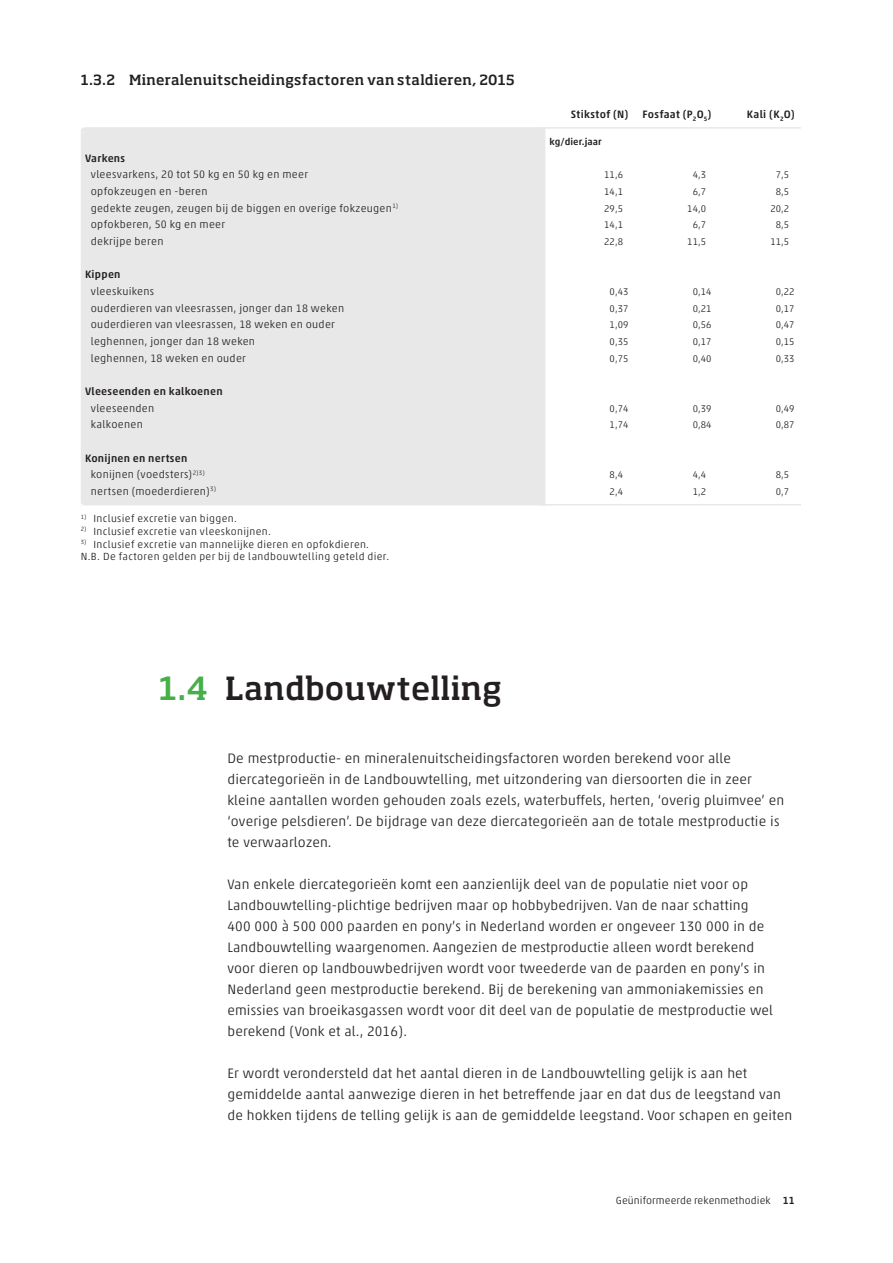
<style>
.page{position:relative;width:893px;height:1263px;background:#fff}
.page>*{position:absolute;margin:0;border:0;box-sizing:border-box;transform-origin:0 0}
.t1{font:500 31.5px "Soho Pro";letter-spacing:.005em;color:#231f20}
.t2{font:300 13.8px/21px "Akko Pro";letter-spacing:.01em;color:#231f20}
.t3{font:500 13.8px "Soho Pro";letter-spacing:.015em;color:#231f20}
.t4{font:300 10.8px/16.6px "Akko Pro";letter-spacing:.025em;color:#231f20}
.t5{font:500 10.8px "Akko Pro";letter-spacing:.025em;color:#231f20}
.t6{font:300 10.5px/12.6px "Akko Pro";letter-spacing:.035em;color:#231f20}
.t7{font:300 10.5px "Akko Pro";letter-spacing:.01em;color:#231f20}
.t8{font:300 9.75px "Akko Pro";letter-spacing:.005em;color:#231f20}
.t9{font:500 9.75px "Akko Pro";letter-spacing:.005em;color:#231f20}
.s1{font-weight:500}
.s2{color:#46af48}
</style>
<div class="page">
<div style="left:81px;top:133px;width:464px;height:372px;background:#e9e8e8"></div>
<div style="left:85px;top:127px;width:460px;height:6px;background:#e9e8e8"></div>
<svg style="left:81px;top:127px;width:4px;height:6px"></svg>
<hr style="left:541px;top:127px;width:260px;height:2px;background:#e9e8e8">
<svg style="left:81px;top:501px;width:4px;height:4px"></svg>
<hr style="left:541px;top:504px;width:260px;height:1px;background:#e9e8e8">
<p class="t3" style="left:81px;top:75px;width:435px">1.3.2 Mineralenuitscheidingsfactoren van staldieren, 2015</p>
<p class="t5" style="left:571px;top:110px;width:59px">Stikstof (N)</p>
<p class="t5" style="left:642px;top:110px;width:71px">Fosfaat (P<sub>2</sub>O<sub>5</sub>)</p>
<p class="t5" style="left:747px;top:110px;width:49px">Kali (K<sub>2</sub>O)</p>
<p class="t9" style="left:550px;top:138px;width:53px">kg/dier.jaar</p>
<p class="t5" style="left:85px;top:154px;width:42px">Varkens</p>
<p class="t4" style="left:91px;top:167px;width:219px">vleesvarkens, 20 tot 50 kg en 50 kg en meer</p>
<p class="t8" style="left:604px;top:171px;width:20px">11 ,6</p>
<p class="t8" style="left:693px;top:171px;width:15px">4 ,3</p>
<p class="t8" style="left:776px;top:171px;width:15px">7 ,5</p>
<p class="t4" style="left:91px;top:184px;width:118px">opfokzeugen en -beren</p>
<p class="t8" style="left:604px;top:188px;width:20px">14 ,1</p>
<p class="t8" style="left:693px;top:188px;width:15px">6 ,7</p>
<p class="t8" style="left:776px;top:188px;width:15px">8 ,5</p>
<p class="t4" style="left:91px;top:201px;width:309px">gedekte zeugen, zeugen bij de biggen en overige fokzeugen <sup>1)</sup></p>
<p class="t8" style="left:604px;top:205px;width:20px">29 ,5</p>
<p class="t8" style="left:687px;top:205px;width:20px">14 ,0</p>
<p class="t8" style="left:770px;top:205px;width:20px">20 ,2</p>
<p class="t4" style="left:91px;top:217px;width:136px">opfokberen, 50 kg en meer</p>
<p class="t8" style="left:604px;top:221px;width:20px">14 ,1</p>
<p class="t8" style="left:693px;top:221px;width:15px">6 ,7</p>
<p class="t8" style="left:776px;top:221px;width:15px">8 ,5</p>
<p class="t4" style="left:91px;top:234px;width:74px">dekrijpe beren</p>
<p class="t8" style="left:604px;top:238px;width:20px">22 ,8</p>
<p class="t8" style="left:687px;top:238px;width:20px">11 ,5</p>
<p class="t8" style="left:770px;top:238px;width:20px">11 ,5</p>
<p class="t5" style="left:85px;top:271px;width:37px">Kippen</p>
<p class="t4" style="left:91px;top:284px;width:65px">vleeskuikens</p>
<p class="t8" style="left:610px;top:288px;width:20px">0 ,43</p>
<p class="t8" style="left:693px;top:288px;width:20px">0 ,14</p>
<p class="t8" style="left:776px;top:288px;width:20px">0 ,22</p>
<p class="t4" style="left:91px;top:300px;width:255px">ouderdieren van vleesrassen, jonger dan 18 weken</p>
<p class="t8" style="left:610px;top:305px;width:20px">0 ,37</p>
<p class="t8" style="left:693px;top:305px;width:20px">0 ,21</p>
<p class="t8" style="left:776px;top:305px;width:20px">0 ,17</p>
<p class="t4" style="left:91px;top:317px;width:246px">ouderdieren van vleesrassen, 18 weken en ouder</p>
<p class="t8" style="left:610px;top:321px;width:20px">1 ,09</p>
<p class="t8" style="left:693px;top:321px;width:20px">0 ,56</p>
<p class="t8" style="left:776px;top:321px;width:20px">0 ,47</p>
<p class="t4" style="left:91px;top:334px;width:166px">leghennen, jonger dan 18 weken</p>
<p class="t8" style="left:610px;top:338px;width:20px">0 ,35</p>
<p class="t8" style="left:693px;top:338px;width:20px">0 ,17</p>
<p class="t8" style="left:776px;top:338px;width:20px">0 ,15</p>
<p class="t4" style="left:91px;top:350px;width:157px">leghennen, 18 weken en ouder</p>
<p class="t8" style="left:610px;top:355px;width:20px">0 ,75</p>
<p class="t8" style="left:693px;top:355px;width:20px">0 ,40</p>
<p class="t8" style="left:776px;top:355px;width:20px">0 ,33</p>
<p class="t5" style="left:85px;top:387px;width:139px">Vleeseenden en kalkoenen</p>
<p class="t4" style="left:91px;top:400px;width:65px">vleeseenden</p>
<p class="t8" style="left:610px;top:405px;width:20px">0 ,74</p>
<p class="t8" style="left:693px;top:405px;width:20px">0 ,39</p>
<p class="t8" style="left:776px;top:405px;width:20px">0 ,49</p>
<p class="t4" style="left:91px;top:417px;width:54px">kalkoenen</p>
<p class="t8" style="left:610px;top:421px;width:20px">1 ,74</p>
<p class="t8" style="left:693px;top:421px;width:20px">0 ,84</p>
<p class="t8" style="left:776px;top:421px;width:20px">0 ,87</p>
<p class="t4" style="left:91px;top:450px;width:115px;text-indent:-6px"><span class="s1">Konijnen en nertsen </span>konijnen (voedsters) <sup>2)3)</sup></p>
<p class="t8" style="left:610px;top:471px;width:15px">8 ,4</p>
<p class="t8" style="left:693px;top:471px;width:15px">4 ,4</p>
<p class="t8" style="left:776px;top:471px;width:15px">8 ,5</p>
<p class="t4" style="left:91px;top:484px;width:127px">nertsen (moederdieren) <sup>3)</sup></p>
<p class="t8" style="left:610px;top:488px;width:15px">2 ,4</p>
<p class="t8" style="left:693px;top:488px;width:15px">1 ,2</p>
<p class="t8" style="left:776px;top:488px;width:15px">0 ,7</p>
<p class="t6" style="left:81px;top:513px;width:158px"><sup>1)</sup> Inclusief excretie van biggen.</p>
<p class="t6" style="left:81px;top:526px;width:192px"><sup>2)</sup> Inclusief excretie van vleeskonijnen.</p>
<p class="t6" style="left:81px;top:538px;width:310px"><sup>3)</sup> Inclusief excretie van mannelijke dieren en opfokdieren.<br>N.B. De factoren gelden per bij de landbouwtelling geteld dier.</p>
<h1 class="t1" style="left:159px;top:676px;width:344px"><span class="s2">1.4</span> Landbouwtelling</h1>
<p class="t2" style="left:227px;top:749px;width:558px">De mestproductie- en mineralenuitscheidingsfactoren worden berekend voor alle diercategorieën in de Landbouwtelling, met uitzondering van diersoorten die in zeer kleine aantallen worden gehouden zoals ezels, waterbuffels, herten, ‘overig pluimvee’ en ‘overige pelsdieren’. De bijdrage van deze diercategorieën aan de totale mestproductie is te verwaarlozen.</p>
<p class="t2" style="left:227px;top:875px;width:547px">Van enkele diercategorieën komt een aanzienlijk deel van de populatie niet voor op Landbouwtelling-plichtige bedrijven maar op hobbybedrijven. Van de naar schatting 400 000 à 500 000 paarden en pony’s in Nederland worden er ongeveer 130 000 in de Landbouwtelling waargenomen. Aangezien de mestproductie alleen wordt berekend voor dieren op landbouwbedrijven wordt voor tweederde van de paarden en pony’s in Nederland geen mestproductie berekend. Bij de berekening van ammoniakemissies en emissies van broeikasgassen wordt voor dit deel van de populatie de mestproductie wel berekend (Vonk et al., 2016).</p>
<p class="t2" style="left:227px;top:1064px;width:566px">Er wordt verondersteld dat het aantal dieren in de Landbouwtelling gelijk is aan het gemiddelde aantal aanwezige dieren in het betreffende jaar en dat dus de leegstand van de hokken tijdens de telling gelijk is aan de gemiddelde leegstand. Voor schapen en geiten</p>
<p class="t7" style="left:616px;top:1196px;width:181px">Geüniformeerde rekenmethodiek <span class="s1">11</span></p>
</div>
